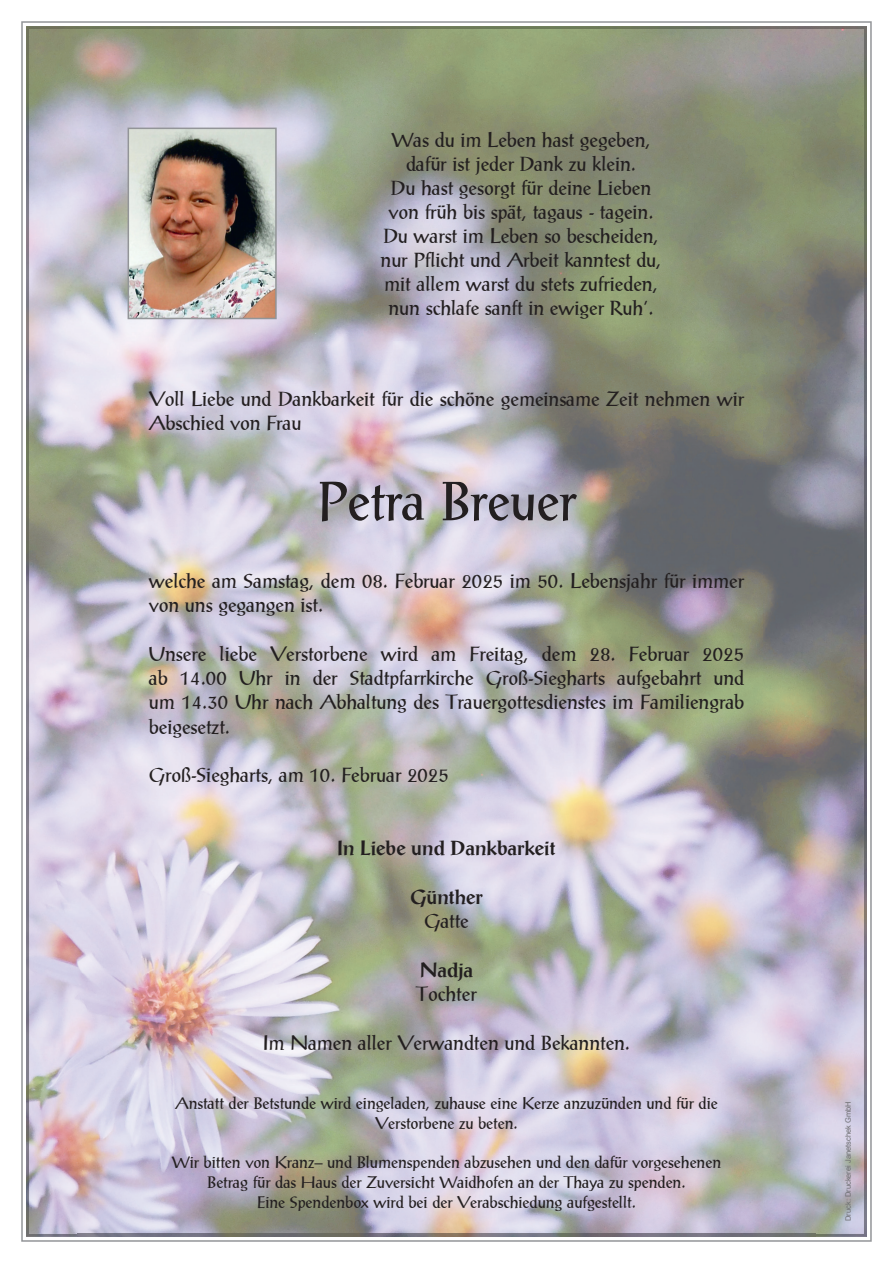
<style>
.page{position:relative;width:893px;height:1263px;background:#fff}
.page>*{position:absolute;margin:0;border:0;box-sizing:border-box;transform-origin:0 0}
.t1{font:54px "Post Antiqua";color:#231f20}
.t2{font:20.25px/24px "Post Antiqua";color:#231f20}
.t3{font:500 20.25px "Post Antiqua BE";color:#231f20}
.t4{font:16.5px/19.8px "Post Antiqua";color:#231f20;text-align:center}
.t5{font:7.5px "Arial";color:#6c6d70}
</style>
<div class="page">
<img style="left:79px;top:79px;width:735px;height:1155px">
<img style="left:26px;top:26px;width:841px;height:53px">
<img style="left:26px;top:78px;width:53px;height:1159px">
<img style="left:814px;top:78px;width:53px;height:1159px">
<img style="left:78px;top:1234px;width:737px;height:3px">
<img style="left:131px;top:131px;width:143px;height:185px">
<div style="left:128px;top:128px;width:149px;height:191px;border:2px solid #939598"></div>
<p class="t2" style="left:381px;top:128px;width:282px;text-align:center">Was du im Leben hast gegeben, dafür ist jeder Dank zu klein.<br>Du hast gesorgt für deine Lieben von früh bis spät, tagaus - tagein.<br>Du warst im Leben so bescheiden, nur Pflicht und Arbeit kanntest du, mit allem warst du stets zufrieden, nun schlafe sanft in ewiger Ruh‘.</p>
<p class="t2" style="left:149px;top:387px;width:597px">Voll Liebe und Dankbarkeit für die schöne gemeinsame Zeit nehmen wir<br>Abschied von Frau</p>
<h1 class="t1" style="left:317px;top:470px;width:261px">Petra Breuer</h1>
<p class="t2" style="left:149px;top:568px;width:597px">welche am Samstag, dem 08. Februar 2025 im 50. Lebensjahr für immer von uns gegangen ist.</p>
<p class="t2" style="left:149px;top:641px;width:597px;text-align:justify">Unsere liebe Verstorbene wird am Freitag, dem 28. Februar 2025 ab 14.00 Uhr in der Stadtpfarrkirche Groß-Siegharts aufgebahrt und um 14.30 Uhr nach Abhaltung des Trauergottesdienstes im Familiengrab beigesetzt.</p>
<p class="t2" style="left:149px;top:763px;width:302px">Groß-Siegharts, am 10. Februar 2025</p>
<p class="t3" style="left:337px;top:836px;width:220px">In Liebe und Dankbarkeit</p>
<p class="t3" style="left:410px;top:885px;width:74px">Günther</p>
<p class="t2" style="left:424px;top:909px;width:46px">Gatte</p>
<p class="t3" style="left:420px;top:958px;width:55px">Nadja</p>
<p class="t2" style="left:416px;top:982px;width:62px">Tochter</p>
<p class="t2" style="left:263px;top:1030px;width:369px">Im Namen aller Verwandten und Bekannten.</p>
<p class="t4" style="left:175px;top:1093px;width:544px">Anstatt der Betstunde wird eingeladen, zuhause eine Kerze anzuzünden und für die<br>Verstorbene zu beten.</p>
<p class="t4" style="left:172px;top:1153px;width:551px">Wir bitten von Kranz– und Blumenspenden abzusehen und den dafür vorgesehenen<br>Betrag für das Haus der Zuversicht Waidhofen an der Thaya zu spenden.<br>Eine Spendenbox wird bei der Verabschiedung aufgestellt.</p>
<p class="t5" style="left:843px;top:1221px;width:121px;rotate:-90deg">Druck: Druckerei Janetschek GmbH</p>
</div>
